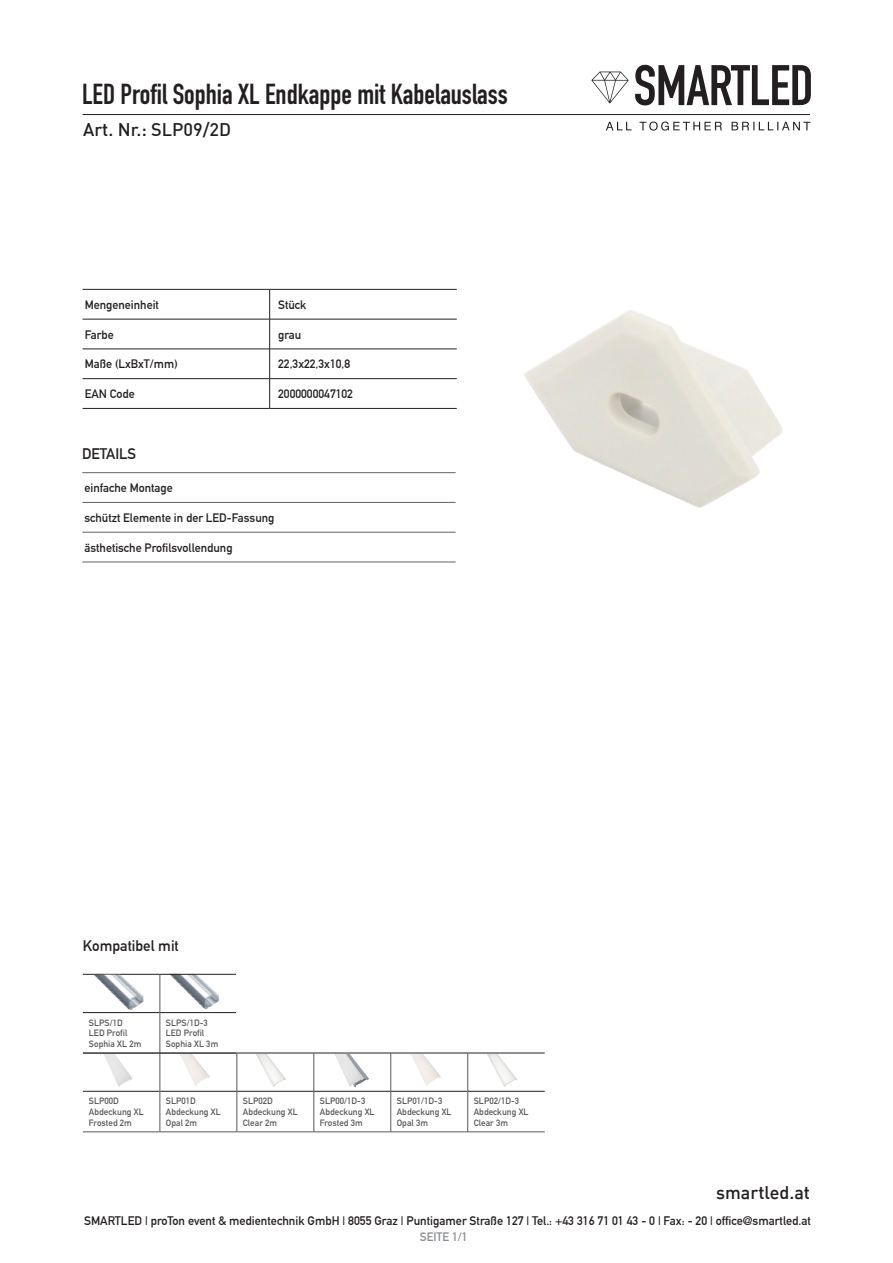
<style>
.page{position:relative;width:893px;height:1263px;background:#fff}
.page>*{position:absolute;margin:0;border:0;box-sizing:border-box;transform-origin:0 0}
.t1{font:700 28.5px "DIN Condensed";color:#231f20}
.t2{font:500 18px "DIN";color:#231f20}
.t3{font:700 15px "DIN Alternate";color:#231f20}
.t4{font:700 12.15px "DIN Alternate";color:#231f20}
.t5{font:700 12px "DIN Alternate";color:#231f20}
.t6{font:700 12px "DIN Alternate";color:#8a8c8f}
.t7{font:700 9px/10.8px "DIN Alternate";letter-spacing:.005em;color:#57585a}
</style>
<div class="page">
<hr style="left:83px;top:114px;width:727px;height:1px;background:#231f20">
<svg style="left:591px;top:72px;width:38px;height:31px"></svg>
<svg style="left:606px;top:122px;width:204px;height:9px"></svg>
<svg style="left:635px;top:65px;width:176px;height:40px"></svg>
<svg style="left:83px;top:290px;width:374px;height:29px"></svg>
<hr style="left:83px;top:319px;width:187px;height:1px;background:#231f20">
<hr style="left:270px;top:319px;width:187px;height:1px;background:#231f20">
<hr style="left:269px;top:319px;width:1px;height:30px;background:#231f20">
<hr style="left:83px;top:349px;width:187px;height:1px;background:#231f20">
<hr style="left:270px;top:349px;width:187px;height:1px;background:#231f20">
<hr style="left:83px;top:378px;width:187px;height:1px;background:#231f20">
<hr style="left:270px;top:378px;width:187px;height:1px;background:#231f20">
<svg style="left:269px;top:349px;width:1px;height:59px"></svg>
<hr style="left:83px;top:408px;width:187px;height:1px;background:#231f20">
<hr style="left:270px;top:408px;width:187px;height:1px;background:#231f20">
<hr style="left:83px;top:289px;width:187px;height:1px;background:#231f20">
<hr style="left:270px;top:289px;width:187px;height:1px;background:#231f20">
<svg style="left:82px;top:473px;width:374px;height:89px"></svg>
<hr style="left:82px;top:472px;width:374px;height:1px;background:#636366">
<hr style="left:82px;top:502px;width:374px;height:1px;background:#636366">
<hr style="left:82px;top:532px;width:374px;height:1px;background:#636366">
<hr style="left:82px;top:562px;width:374px;height:1px;background:#636366">
<img style="left:524px;top:310px;width:259px;height:198px">
<img style="left:170px;top:975px;width:50px;height:35px">
<hr style="left:83px;top:1012px;width:77px;height:1px;background:#231f20">
<hr style="left:160px;top:1012px;width:76px;height:1px;background:#231f20">
<hr style="left:160px;top:975px;width:1px;height:37px;background:#57585a">
<hr style="left:160px;top:1012px;width:1px;height:41px;background:#57585a">
<hr style="left:83px;top:974px;width:77px;height:1px;background:#231f20">
<hr style="left:160px;top:974px;width:76px;height:1px;background:#231f20">
<img style="left:94px;top:975px;width:66px;height:37px">
<hr style="left:83px;top:1091px;width:77px;height:1px;background:#231f20">
<hr style="left:160px;top:1091px;width:77px;height:1px;background:#231f20">
<hr style="left:237px;top:1091px;width:77px;height:1px;background:#231f20">
<hr style="left:314px;top:1091px;width:77px;height:1px;background:#231f20">
<hr style="left:391px;top:1091px;width:77px;height:1px;background:#231f20">
<hr style="left:468px;top:1091px;width:77px;height:1px;background:#231f20">
<hr style="left:83px;top:1131px;width:77px;height:1px;background:#57585a">
<hr style="left:160px;top:1131px;width:77px;height:1px;background:#57585a">
<hr style="left:237px;top:1131px;width:77px;height:1px;background:#57585a">
<hr style="left:314px;top:1131px;width:77px;height:1px;background:#57585a">
<hr style="left:391px;top:1131px;width:77px;height:1px;background:#57585a">
<hr style="left:468px;top:1131px;width:77px;height:1px;background:#57585a">
<hr style="left:160px;top:1053px;width:1px;height:38px;background:#57585a">
<hr style="left:237px;top:1053px;width:1px;height:38px;background:#57585a">
<hr style="left:314px;top:1053px;width:1px;height:38px;background:#57585a">
<hr style="left:391px;top:1053px;width:1px;height:38px;background:#57585a">
<hr style="left:467px;top:1053px;width:1px;height:38px;background:#57585a">
<hr style="left:160px;top:1091px;width:1px;height:41px;background:#57585a">
<hr style="left:237px;top:1091px;width:1px;height:41px;background:#57585a">
<hr style="left:314px;top:1091px;width:1px;height:41px;background:#57585a">
<hr style="left:391px;top:1091px;width:1px;height:41px;background:#57585a">
<hr style="left:467px;top:1091px;width:1px;height:41px;background:#57585a">
<hr style="left:83px;top:1053px;width:77px;height:1px;background:#231f20">
<hr style="left:160px;top:1053px;width:77px;height:1px;background:#231f20">
<hr style="left:237px;top:1053px;width:77px;height:1px;background:#231f20">
<hr style="left:314px;top:1053px;width:77px;height:1px;background:#231f20">
<hr style="left:391px;top:1053px;width:77px;height:1px;background:#231f20">
<hr style="left:468px;top:1053px;width:77px;height:1px;background:#231f20">
<img style="left:102px;top:1054px;width:39px;height:37px">
<img style="left:178px;top:1054px;width:41px;height:37px">
<img style="left:255px;top:1054px;width:40px;height:37px">
<img style="left:333px;top:1054px;width:38px;height:37px">
<img style="left:409px;top:1054px;width:41px;height:37px">
<img style="left:486px;top:1054px;width:40px;height:37px">
<p class="t1" style="left:82px;top:75px;width:427px">LED Profil Sophia XL Endkappe mit Kabelauslass</p>
<p class="t2" style="left:83px;top:118px;width:150px">Art. Nr.: SLP09/2D</p>
<p class="t5" style="left:85px;top:295px;width:76px">Mengeneinheit</p>
<p class="t5" style="left:278px;top:295px;width:30px">Stück</p>
<p class="t5" style="left:85px;top:325px;width:31px">Farbe</p>
<p class="t5" style="left:278px;top:325px;width:25px">grau</p>
<p class="t5" style="left:85px;top:355px;width:95px">Maße (LxBxT/mm)</p>
<p class="t5" style="left:278px;top:355px;width:73px">22,3x22,3x10,8</p>
<p class="t5" style="left:85px;top:385px;width:51px">EAN Code</p>
<p class="t5" style="left:278px;top:385px;width:76px">2000000047102</p>
<p class="t3" style="left:82px;top:442px;width:56px">DETAILS</p>
<p class="t5" style="left:84px;top:479px;width:90px">einfache Montage</p>
<p class="t5" style="left:84px;top:509px;width:192px">schützt Elemente in der LED-Fassung</p>
<p class="t5" style="left:84px;top:538px;width:150px">ästhetische Profilsvollendung</p>
<p class="t3" style="left:83px;top:935px;width:97px">Kompatibel mit</p>
<p class="t7" style="left:89px;top:1016px;width:35px">SLPS/1D</p>
<p class="t7" style="left:89px;top:1027px;width:40px">LED Profil</p>
<p class="t7" style="left:89px;top:1038px;width:54px">Sophia XL 2m</p>
<p class="t7" style="left:89px;top:1095px;width:32px">SLP00D</p>
<p class="t7" style="left:89px;top:1106px;width:56px">Abdeckung XL</p>
<p class="t7" style="left:89px;top:1117px;width:45px">Frosted 2m</p>
<p class="t7" style="left:166px;top:1016px;width:44px">SLPS/1D-3</p>
<p class="t7" style="left:166px;top:1027px;width:40px">LED Profil</p>
<p class="t7" style="left:166px;top:1038px;width:54px">Sophia XL 3m</p>
<p class="t7" style="left:166px;top:1095px;width:32px">SLP01D</p>
<p class="t7" style="left:166px;top:1106px;width:56px">Abdeckung XL<br>Opal 2m</p>
<p class="t7" style="left:243px;top:1095px;width:32px">SLP02D</p>
<p class="t7" style="left:243px;top:1106px;width:56px">Abdeckung XL<br>Clear 2m</p>
<p class="t7" style="left:320px;top:1095px;width:47px">SLP00/1D-3</p>
<p class="t7" style="left:320px;top:1106px;width:56px">Abdeckung XL</p>
<p class="t7" style="left:320px;top:1117px;width:45px">Frosted 3m</p>
<p class="t7" style="left:397px;top:1095px;width:47px">SLP01/1D-3</p>
<p class="t7" style="left:397px;top:1106px;width:56px">Abdeckung XL<br>Opal 3m</p>
<p class="t7" style="left:474px;top:1095px;width:47px">SLP02/1D-3</p>
<p class="t7" style="left:474px;top:1106px;width:56px">Abdeckung XL<br>Clear 3m</p>
<p class="t2" style="left:716px;top:1181px;width:95px">smartled.at</p>
<p class="t4" style="left:84px;top:1211px;width:728px">SMARTLED | proTon event &amp; medientechnik GmbH | 8055 Graz | Puntigamer Straße 127 | Tel.: +43 316 71 01 43 - 0 | Fax: - 20 | office@smartled.at</p>
<p class="t6" style="left:420px;top:1228px;width:49px">SEITE 1/1</p>
</div>
